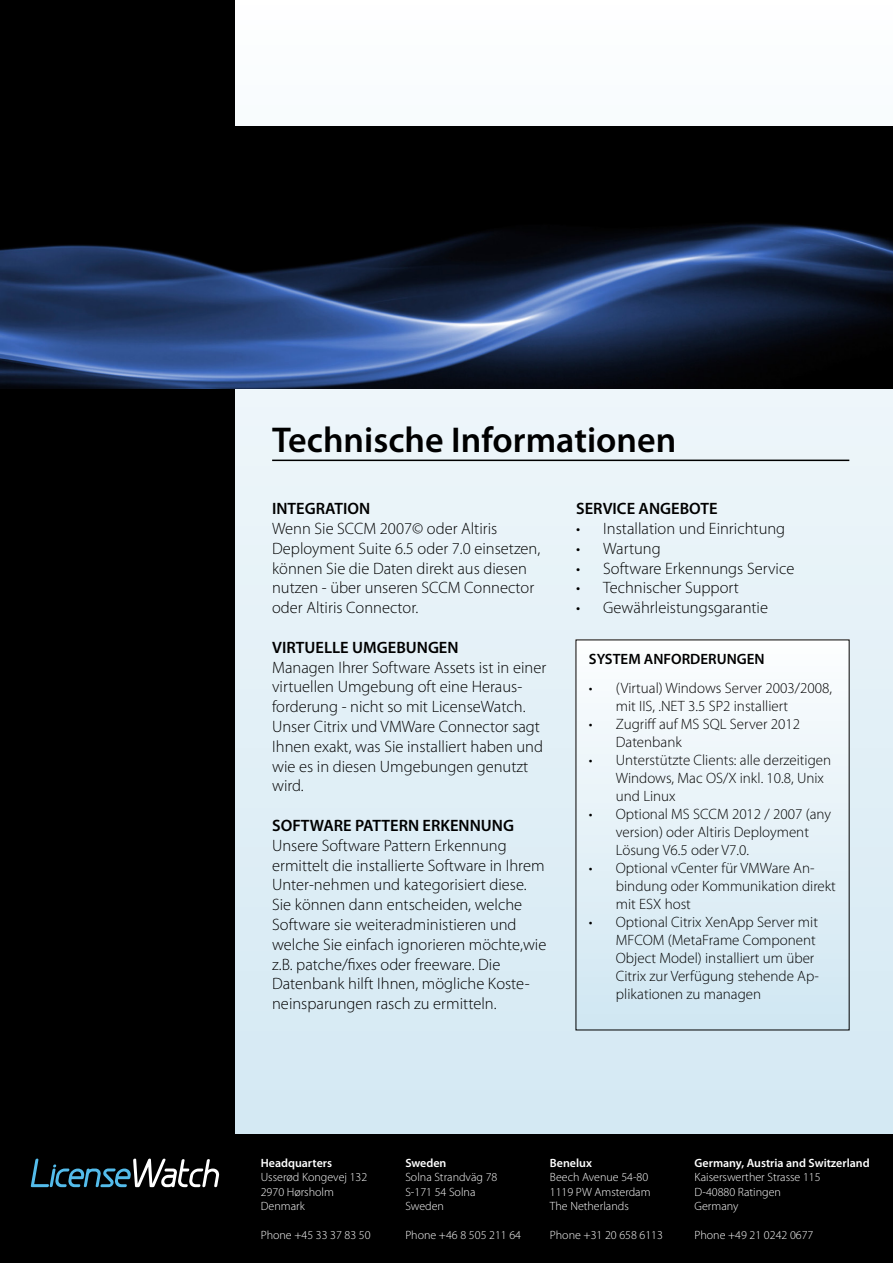
<style>
.page{position:relative;width:893px;height:1263px;background:#fff}
.page>*{position:absolute;margin:0;border:0;box-sizing:border-box;transform-origin:0 0}
.t1{font:600 36px "Myriad Pro";color:#000}
.t2{font:300 16.5px/19.8px "Myriad Pro";color:#000}
.t3{font:600 16.5px "Myriad Pro";color:#000}
.t4{font:300 15px/18px "Myriad Pro";color:#000}
.t5{font:600 15px "Myriad Pro";color:#000}
.t6{font:300 12px "Myriad Pro";color:#fff}
.t7{font:600 12px "Myriad Pro";color:#fff}
</style>
<div class="page">
<svg style="left:235px;top:388px;width:657px;height:747px;background:#e0eef5"></svg>
<div style="left:0;top:0;width:235px;height:1262px;background:#000"></div>
<img style="left:0;top:126px;width:893px;height:262px">
<div style="left:576px;top:640px;width:273px;height:390px;background:linear-gradient(to bottom,#fcfdfe,#cfe6f2)"></div>
<hr style="left:272px;top:460px;width:577px;height:1px;background:#000">
<div style="left:0;top:1135px;width:893px;height:128px;background:#000"></div>
<svg style="left:31px;top:1158px;width:188px;height:29px"></svg>
<p class="t1" style="left:272px;top:417px;width:406px">Technische Informationen</p>
<p class="t3" style="left:272px;top:498px;width:100px">INTEGRATION</p>
<p class="t2" style="left:272px;top:518px;width:270px">Wenn Sie SCCM 2007© oder Altiris Deployment Suite 6.5 oder 7.0 einsetzen, können Sie die Daten direkt aus diesen nutzen - über unseren SCCM Connector oder Altiris Connector.</p>
<p class="t3" style="left:272px;top:637px;width:188px">VIRTUELLE UMGEBUNGEN</p>
<p class="t2" style="left:272px;top:657px;width:276px">Managen Ihrer Software Assets ist in einer virtuellen Umgebung oft eine Heraus&shy;forderung - nicht so mit LicenseWatch.<br>Unser Citrix und VMWare Connector sagt Ihnen exakt, was Sie installiert haben und wie es in diesen Umgebungen genutzt wird.</p>
<p class="t3" style="left:272px;top:815px;width:243px">SOFTWARE PATTERN ERKENNUNG</p>
<p class="t2" style="left:272px;top:835px;width:276px">Unsere Software Pattern Erkennung ermittelt die installierte Software in Ihrem Unter-nehmen und kategorisiert diese.<br>Sie können dann entscheiden, welche Software sie weiteradministieren und welche Sie einfach ignorieren möchte,wie z.B. patche/fixes oder freeware. Die Datenbank hilft Ihnen, mögliche Koste&shy;neinsparungen rasch zu ermitteln.</p>
<p class="t3" style="left:576px;top:498px;width:143px">SERVICE ANGEBOTE</p>
<p class="t2" style="left:576px;top:518px;width:211px">• Installation und Einrichtung</p>
<p class="t2" style="left:576px;top:538px;width:86px">• Wartung</p>
<p class="t2" style="left:576px;top:558px;width:220px">• Software Erkennungs Service</p>
<p class="t2" style="left:576px;top:578px;width:164px">• Technischer Support</p>
<p class="t2" style="left:576px;top:598px;width:193px">• Gewährleistungsgarantie</p>
<p class="t5" style="left:589px;top:649px;width:177px">SYSTEM ANFORDERUNGEN</p>
<p class="t4" style="left:616px;top:679px;width:218px;text-indent:-27px">• (Virtual) Windows Server 2003/2008, mit IIS, .NET 3.5 SP2 installiert</p>
<p class="t4" style="left:616px;top:715px;width:186px;text-indent:-27px">• Zugriff auf MS SQL Server 2012<br>Datenbank</p>
<p class="t4" style="left:616px;top:751px;width:217px;text-indent:-27px">• Unterstützte Clients: alle derzeitigen<br>Windows, Mac OS/X inkl. 10.8, Unix und Linux</p>
<p class="t4" style="left:616px;top:805px;width:217px;text-indent:-27px">• Optional MS SCCM 2012 / 2007 (any version) oder Altiris Deployment<br>Lösung V6.5 oder V7.0.</p>
<p class="t4" style="left:616px;top:859px;width:221px;text-indent:-27px">• Optional vCenter für VMWare An&shy;bindung oder Kommunikation direkt mit ESX host</p>
<p class="t4" style="left:616px;top:913px;width:205px;text-indent:-27px">• Optional Citrix XenApp Server mit<br>MFCOM (MetaFrame Component<br>Object Model) installiert um über<br>Citrix zur Verfügung stehende Ap&shy;plikationen zu managen</p>
<p class="t7" style="left:261px;top:1155px;width:73px">Headquarters</p>
<p class="t6" style="left:261px;top:1170px;width:108px">Usserød Kongevej 132</p>
<p class="t6" style="left:261px;top:1184px;width:75px">2970 Hørsholm</p>
<p class="t6" style="left:261px;top:1199px;width:46px">Denmark</p>
<p class="t6" style="left:261px;top:1228px;width:111px">Phone +45 33 37 83 50</p>
<p class="t7" style="left:405px;top:1155px;width:43px">Sweden</p>
<p class="t6" style="left:405px;top:1170px;width:94px">Solna Strandväg 78</p>
<p class="t6" style="left:405px;top:1184px;width:72px">S-171 54 Solna</p>
<p class="t6" style="left:405px;top:1199px;width:40px">Sweden</p>
<p class="t6" style="left:405px;top:1228px;width:117px">Phone +46 8 505 211 64</p>
<p class="t7" style="left:550px;top:1155px;width:44px">Benelux</p>
<p class="t6" style="left:550px;top:1170px;width:100px">Beech Avenue 54-80</p>
<p class="t6" style="left:550px;top:1184px;width:102px">1119 PW Amsterdam</p>
<p class="t6" style="left:550px;top:1199px;width:80px">The Netherlands</p>
<p class="t6" style="left:550px;top:1228px;width:115px">Phone +31 20 658 6113</p>
<p class="t7" style="left:694px;top:1155px;width:177px">Germany, Austria and Switzerland</p>
<p class="t6" style="left:694px;top:1170px;width:128px">Kaiserswerther Strasse 115</p>
<p class="t6" style="left:694px;top:1184px;width:88px">D-40880 Ratingen</p>
<p class="t6" style="left:694px;top:1199px;width:45px">Germany</p>
<p class="t6" style="left:694px;top:1228px;width:120px">Phone +49 21 0242 0677</p>
</div>
